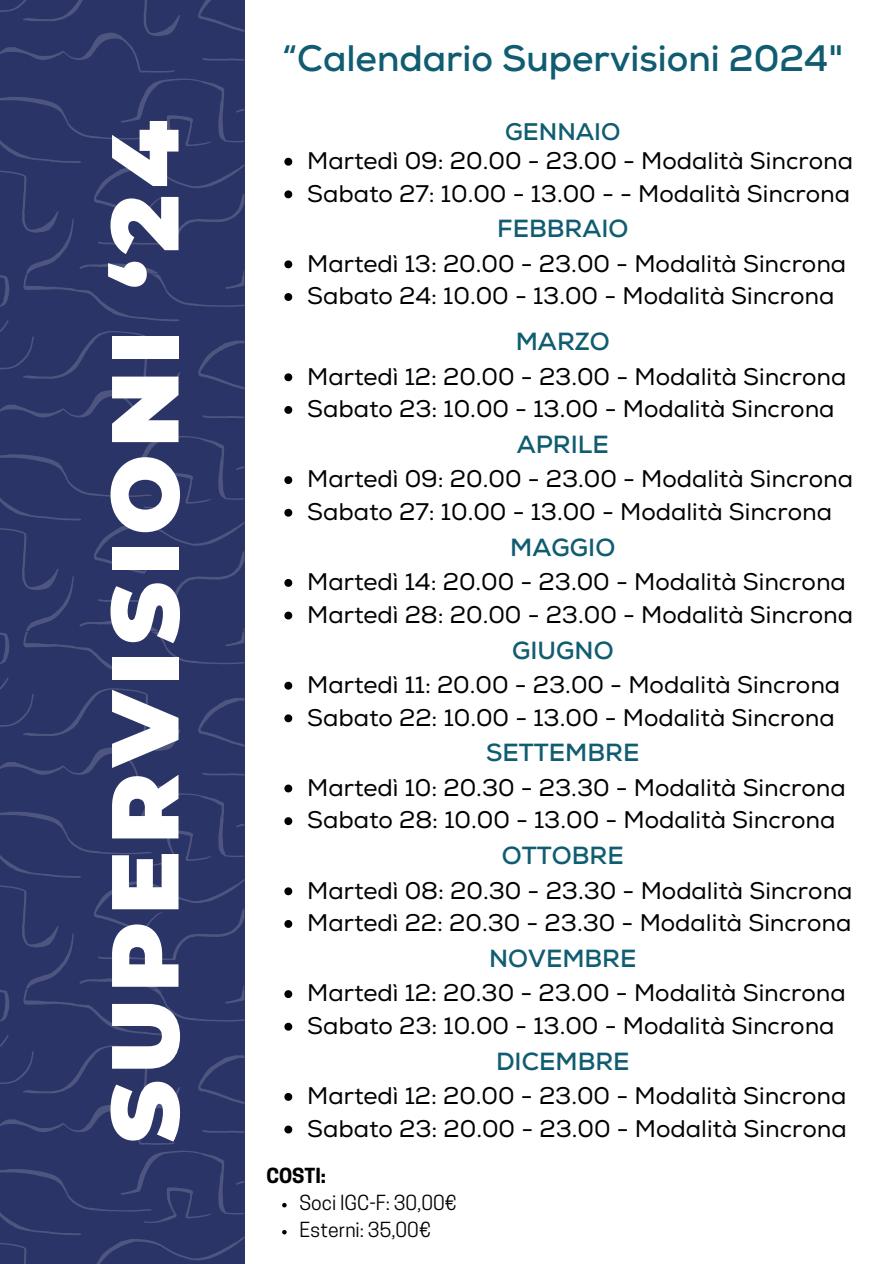
<style>
.page{position:relative;width:893px;height:1264px;background:#fff}
.page>*{position:absolute;margin:0;border:0;box-sizing:border-box;transform-origin:0 0}
.t1{font:900 94.95px "Montserrat";letter-spacing:.075em;color:#fff}
.t2{font:700 36.75px "Nexa";color:#105c71}
.t3{font:700 24.75px "Nexa";color:#105c71}
.t4{font:24px "Nexa";color:#000}
.t5{font:700 24px "Nexa";color:#105c71}
.t6{font:19.5px "Cooper Hewitt";color:#000}
.t7{font:700 19.5px "Cooper Hewitt";color:#000}
</style>
<div class="page">
<svg style="left:0;top:0;width:244px;height:1263px;background:#2d3668"></svg>
<svg style="left:284px;top:158px;width:8px;height:8px"></svg>
<svg style="left:284px;top:190px;width:8px;height:8px"></svg>
<svg style="left:284px;top:260px;width:8px;height:8px"></svg>
<svg style="left:284px;top:293px;width:8px;height:8px"></svg>
<svg style="left:284px;top:373px;width:8px;height:8px"></svg>
<svg style="left:284px;top:406px;width:8px;height:8px"></svg>
<svg style="left:284px;top:476px;width:8px;height:8px"></svg>
<svg style="left:284px;top:509px;width:8px;height:7px"></svg>
<svg style="left:284px;top:579px;width:8px;height:8px"></svg>
<svg style="left:284px;top:611px;width:8px;height:8px"></svg>
<svg style="left:284px;top:681px;width:8px;height:8px"></svg>
<svg style="left:284px;top:714px;width:8px;height:8px"></svg>
<svg style="left:284px;top:784px;width:8px;height:8px"></svg>
<svg style="left:284px;top:817px;width:8px;height:8px"></svg>
<svg style="left:284px;top:887px;width:8px;height:8px"></svg>
<svg style="left:284px;top:920px;width:8px;height:7px"></svg>
<svg style="left:284px;top:990px;width:8px;height:8px"></svg>
<svg style="left:284px;top:1022px;width:8px;height:8px"></svg>
<svg style="left:284px;top:1093px;width:8px;height:7px"></svg>
<svg style="left:284px;top:1125px;width:8px;height:8px"></svg>
<svg style="left:282px;top:1202px;width:4px;height:5px"></svg>
<svg style="left:282px;top:1230px;width:4px;height:4px"></svg>
<p class="t1" style="left:86px;top:1142px;width:1023px;rotate:-90deg">SUPERVISIONI ‘24</p>
<p class="t2" style="left:282px;top:36px;width:562px">“Calendario Supervisioni 2024"</p>
<p class="t5" style="left:505px;top:117px;width:117px">GENNAIO</p>
<p class="t4" style="left:307px;top:146px;width:547px">Martedì 09: 20.00 - 23.00 - Modalità Sincrona</p>
<p class="t4" style="left:307px;top:179px;width:544px">Sabato 27: 10.00 - 13.00 - - Modalità Sincrona</p>
<p class="t3" style="left:497px;top:214px;width:133px">FEBBRAIO</p>
<p class="t4" style="left:307px;top:249px;width:540px">Martedì 13: 20.00 - 23.00 - Modalità Sincrona</p>
<p class="t4" style="left:307px;top:282px;width:528px">Sabato 24: 10.00 - 13.00 - Modalità Sincrona</p>
<p class="t3" style="left:515px;top:327px;width:96px">MARZO</p>
<p class="t4" style="left:307px;top:362px;width:540px">Martedì 12: 20.00 - 23.00 - Modalità Sincrona</p>
<p class="t4" style="left:307px;top:395px;width:529px">Sabato 23: 10.00 - 13.00 - Modalità Sincrona</p>
<p class="t3" style="left:517px;top:429px;width:93px">APRILE</p>
<p class="t4" style="left:307px;top:465px;width:547px">Martedì 09: 20.00 - 23.00 - Modalità Sincrona</p>
<p class="t4" style="left:307px;top:497px;width:526px">Sabato 27: 10.00 - 13.00 - Modalità Sincrona</p>
<p class="t3" style="left:510px;top:532px;width:107px">MAGGIO</p>
<p class="t4" style="left:307px;top:567px;width:540px">Martedì 14: 20.00 - 23.00 - Modalità Sincrona</p>
<p class="t4" style="left:307px;top:600px;width:547px">Martedì 28: 20.00 - 23.00 - Modalità Sincrona</p>
<p class="t3" style="left:512px;top:635px;width:103px">GIUGNO</p>
<p class="t4" style="left:307px;top:670px;width:534px">Martedì 11: 20.00 - 23.00 - Modalità Sincrona</p>
<p class="t4" style="left:307px;top:703px;width:529px">Sabato 22: 10.00 - 13.00 - Modalità Sincrona</p>
<p class="t3" style="left:486px;top:738px;width:155px">SETTEMBRE</p>
<p class="t4" style="left:307px;top:773px;width:540px">Martedì 10: 20.30 - 23.30 - Modalità Sincrona</p>
<p class="t4" style="left:307px;top:806px;width:529px">Sabato 28: 10.00 - 13.00 - Modalità Sincrona</p>
<p class="t3" style="left:502px;top:840px;width:123px">OTTOBRE</p>
<p class="t4" style="left:307px;top:876px;width:547px">Martedì 08: 20.30 - 23.30 - Modalità Sincrona</p>
<p class="t4" style="left:307px;top:908px;width:545px">Martedì 22: 20.30 - 23.30 - Modalità Sincrona</p>
<p class="t3" style="left:489px;top:943px;width:149px">NOVEMBRE</p>
<p class="t4" style="left:307px;top:978px;width:540px">Martedì 12: 20.30 - 23.00 - Modalità Sincrona</p>
<p class="t4" style="left:307px;top:1011px;width:529px">Sabato 23: 10.00 - 13.00 - Modalità Sincrona</p>
<p class="t3" style="left:496px;top:1046px;width:135px">DICEMBRE</p>
<p class="t4" style="left:307px;top:1081px;width:540px">Martedì 12: 20.00 - 23.00 - Modalità Sincrona</p>
<p class="t4" style="left:307px;top:1114px;width:541px">Sabato 23: 20.00 - 23.00 - Modalità Sincrona</p>
<p class="t7" style="left:266px;top:1167px;width:61px">COSTI:</p>
<p class="t6" style="left:299px;top:1194px;width:158px">Soci IGC-F: 30,00€</p>
<p class="t6" style="left:299px;top:1221px;width:133px">Esterni: 35,00€</p>
</div>
